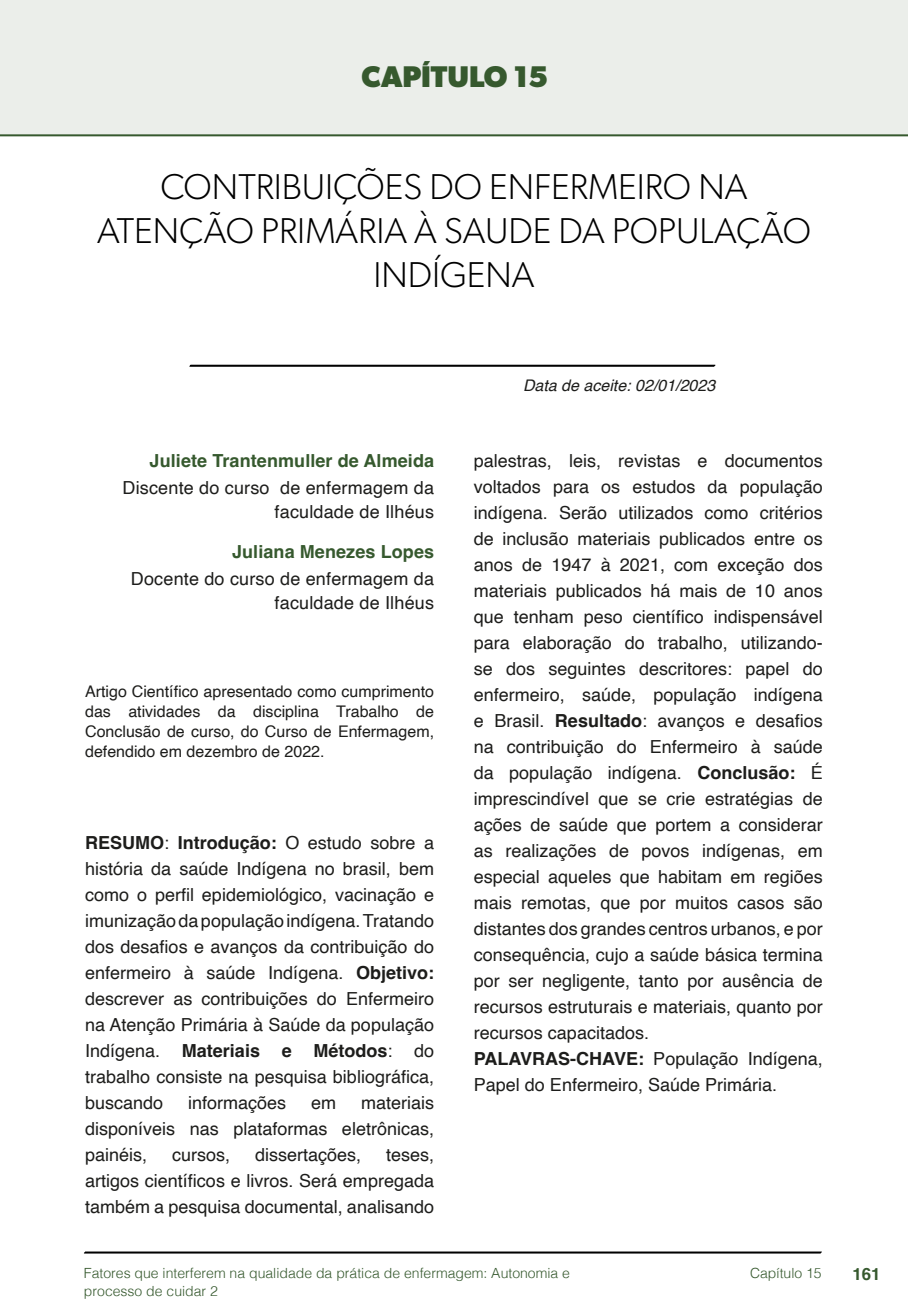
<style>
.page{position:relative;width:908px;height:1304px;background:#fff}
.page>*{position:absolute;margin:0;border:0;box-sizing:border-box;transform-origin:0 0}
.t1{font:300 36px/44px "Gibson";color:#000;text-align:center}
.t2{font:700 30px "Gibson";color:#36592e}
.t3{font:18px/26px "Helvetica";color:#1d1d1b;text-align:justify}
.t4{font:700 18px "Helvetica";letter-spacing:.005em;color:#36592e}
.t5{font:700 16.8px "Helvetica";color:#36592e}
.t6{font:16px/20px "Helvetica";color:#1d1d1b;text-align:justify}
.t7{font:italic 16px "Helvetica";color:#1d1d1b}
.t8{font:300 14px/18px "Helvetica";color:#36592e}
.s1{font-weight:700}
</style>
<div class="page">
<svg style="left:84px;top:1251px;width:737px;height:3px;background:#515151"></svg>
<svg style="left:189px;top:364px;width:526px;height:3px;background:#4f4f4f"></svg>
<div style="left:0;top:0;width:907px;height:136px;background:#ebeeea"></div>
<div style="left:44px;top:72px;width:68px;height:61px;background:#ebeeea"></div>
<h2 class="t2" style="left:361px;top:58px;width:188px">CAPÍTULO 15</h2>
<h1 class="t1" style="left:97px;top:164px;width:715px">CONTRIBUIÇÕES DO ENFERMEIRO NA<br>ATENÇÃO PRIMÁRIA À SAUDE DA POPULAÇÃO<br>INDÍGENA</h1>
<p class="t4" style="left:149px;top:450px;width:286px">Juliete Trantenmuller de Almeida</p>
<p class="t3" style="left:122px;top:477px;width:313px;line-height:24px;text-align:right">Discente do curso de enfermagem da faculdade de Ilhéus</p>
<p class="t4" style="left:232px;top:540px;width:203px">Juliana Menezes Lopes</p>
<p class="t3" style="left:131px;top:567px;width:304px;line-height:24px;text-align:right">Docente do curso de enfermagem da faculdade de Ilhéus</p>
<p class="t6" style="left:85px;top:682px;width:350px">Artigo Científico apresentado como cumprimento das atividades da disciplina Trabalho de Conclusão de curso, do Curso de Enfermagem, defendido em dezembro de 2022.</p>
<p class="t3" style="left:85px;top:830px;width:350px"><span class="s1">RESUMO</span>: <span class="s1">Introdução:</span> O estudo sobre a história da saúde Indígena no brasil, bem como o perfil epidemiológico, vacinação e imunização da população indígena. Tratando dos desafios e avanços da contribuição do enfermeiro à saúde Indígena. <span class="s1">Objetivo: </span>descrever as contribuições do Enfermeiro na Atenção Primária à Saúde da população Indígena. <span class="s1">Materiais e Métodos</span>: do trabalho consiste na pesquisa bibliográfica, buscando</p>
<p class="t3" style="left:188px;top:1090px;width:100px">informações</p>
<p class="t3" style="left:311px;top:1090px;width:27px">em</p>
<p class="t3" style="left:85px;top:1090px;width:350px;text-indent:276px">materiais disponíveis nas plataformas eletrônicas, painéis,</p>
<p class="t3" style="left:172px;top:1142px;width:60px">cursos,</p>
<p class="t3" style="left:255px;top:1142px;width:108px">dissertações,</p>
<p class="t3" style="left:85px;top:1142px;width:350px;text-indent:301px">teses, artigos científicos e livros. Será empregada também a pesquisa documental, analisando</p>
<p class="t7" style="left:523px;top:373px;width:194px">Data de aceite: 02/01/2023</p>
<p class="t3" style="left:473px;top:448px;width:350px;text-align:left">palestras, leis, revistas e documentos voltados para os estudos da população indígena. Serão utilizados como critérios de inclusão materiais publicados entre os anos de 1947 à 2021, com exceção dos materiais publicados há mais de 10 anos que tenham peso científico indispensável para elaboração do trabalho, utilizando&shy;se dos seguintes descritores: papel do enfermeiro, saúde, população indígena e Brasil. <span class="s1">Resultado</span>: avanços e desafios na contribuição do Enfermeiro à saúde da população indígena. <span class="s1">Conclusão:</span> É imprescindível que se crie estratégias de ações de saúde que portem a considerar as realizações de povos indígenas, em especial aqueles que habitam em regiões mais remotas, que por muitos casos são distantes dos grandes centros urbanos, e por consequência, cujo a saúde básica termina por ser negligente, tanto por ausência de recursos estruturais e materiais, quanto por recursos capacitados.<br><span class="s1">PALAVRAS-CHAVE:</span> População Indígena, Papel do Enfermeiro, Saúde Primária.</p>
<p class="t8" style="left:84px;top:1263px;width:487px">Fatores que interferem na qualidade da prática de enfermagem: Autonomia e processo de cuidar 2</p>
<p class="t8" style="left:749px;top:1263px;width:73px">Capítulo 15</p>
<p class="t5" style="left:851px;top:1264px;width:30px">161</p>
</div>
